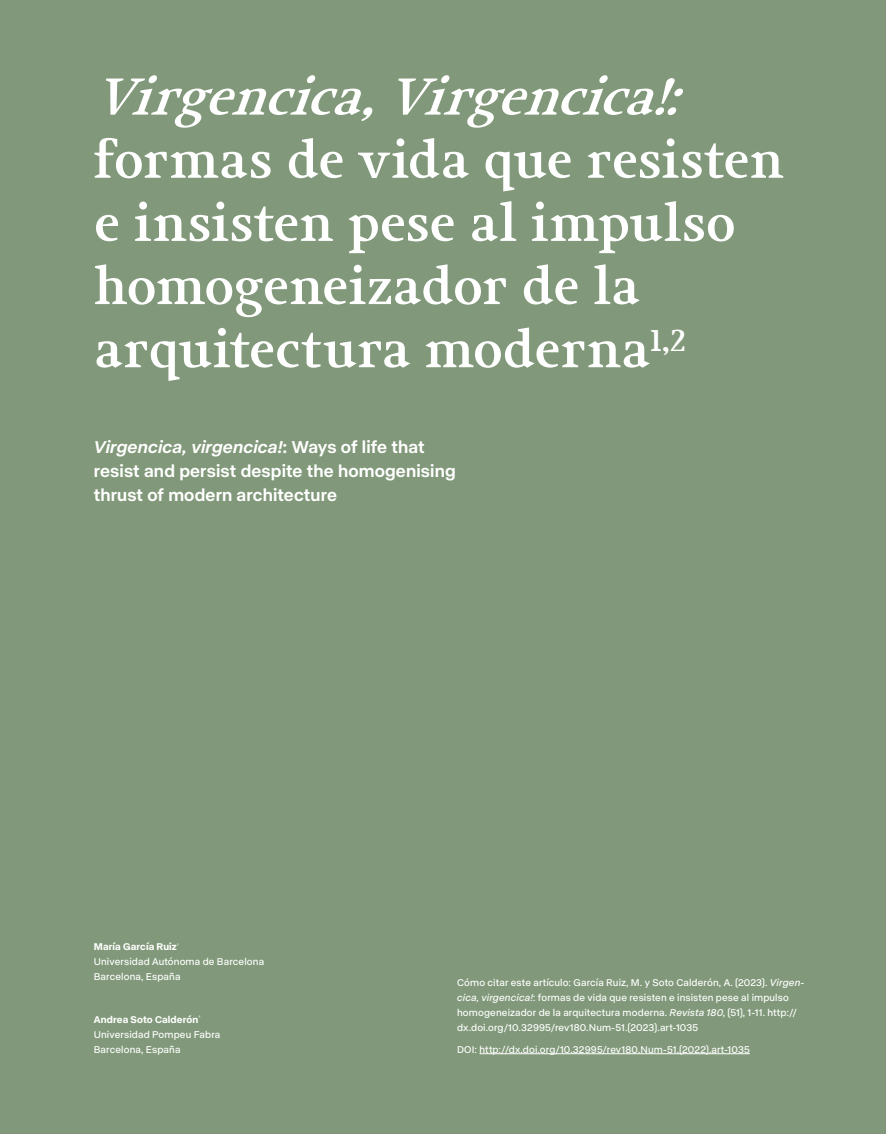
<style>
.page{position:relative;width:886px;height:1134px;background:#81997a}
.page>*{position:absolute;margin:0;border:0;box-sizing:border-box;transform-origin:0 0}
.t1{font:50px/63.1px "Jude W00 Bold Lining Numbers";letter-spacing:-.01em;color:#fff}
.t2{font:italic 50px "Jude W00 Bold Lining Numbers";color:#fff}
.t3{font:500 17.5px/23.8px "ABC Normal";letter-spacing:.01em;color:#fff}
.t4{font:10px/15px "ABC Normal";letter-spacing:.015em;color:#fff}
.s1{font-style:italic}
.s2{font-weight:600}
</style>
<div class="page">
<hr style="left:479px;top:1053px;width:271px;height:1px;background:#fff">
<h1 class="t2" style="left:94px;top:67px;width:606px">Virgencica,Virgencica!:</h1>
<h1 class="t1" style="left:94px;top:129px;width:692px">formas de vida que resisten e insisten pese al impulso homogeneizador de la arquitectura moderna<sup>1,2</sup></h1>
<h2 class="t3" style="left:94px;top:434px;width:363px"><span class="s1">Virgencica, virgencica!</span>: Ways of life that resist and persist despite the homogenising thrust of modern architecture</h2>
<p class="t4" style="left:94px;top:939px;width:172px"><span class="s2">María García Ruiz</span><sup>3<br></sup>Universidad Autónoma de Barcelona<br>Barcelona, España</p>
<p class="t4" style="left:94px;top:1011px;width:128px"><span class="s2">Andrea Soto Calderón</span><sup>4<br></sup>Universidad Pompeu Fabra<br>Barcelona, España</p>
<p class="t4" style="left:457px;top:975px;width:348px">Cómo citar este artículo: García Ruiz, M. y Soto Calderón, A. (2023). <span class="s1">Virgen&shy;cica, virgencica!</span>: formas de vida que resisten e insisten pese al impulso homogeneizador de la arquitectura moderna. <span class="s1">Revista 180</span>, (51), 1-11. http:// dx.doi.org/10.32995/rev180.Num-51.(2023).art-1035</p>
<p class="t4" style="left:457px;top:1041px;width:294px">DOI: http://dx.doi.org/10.32995/rev180.Num-51.(2022).art-1035</p>
</div>
